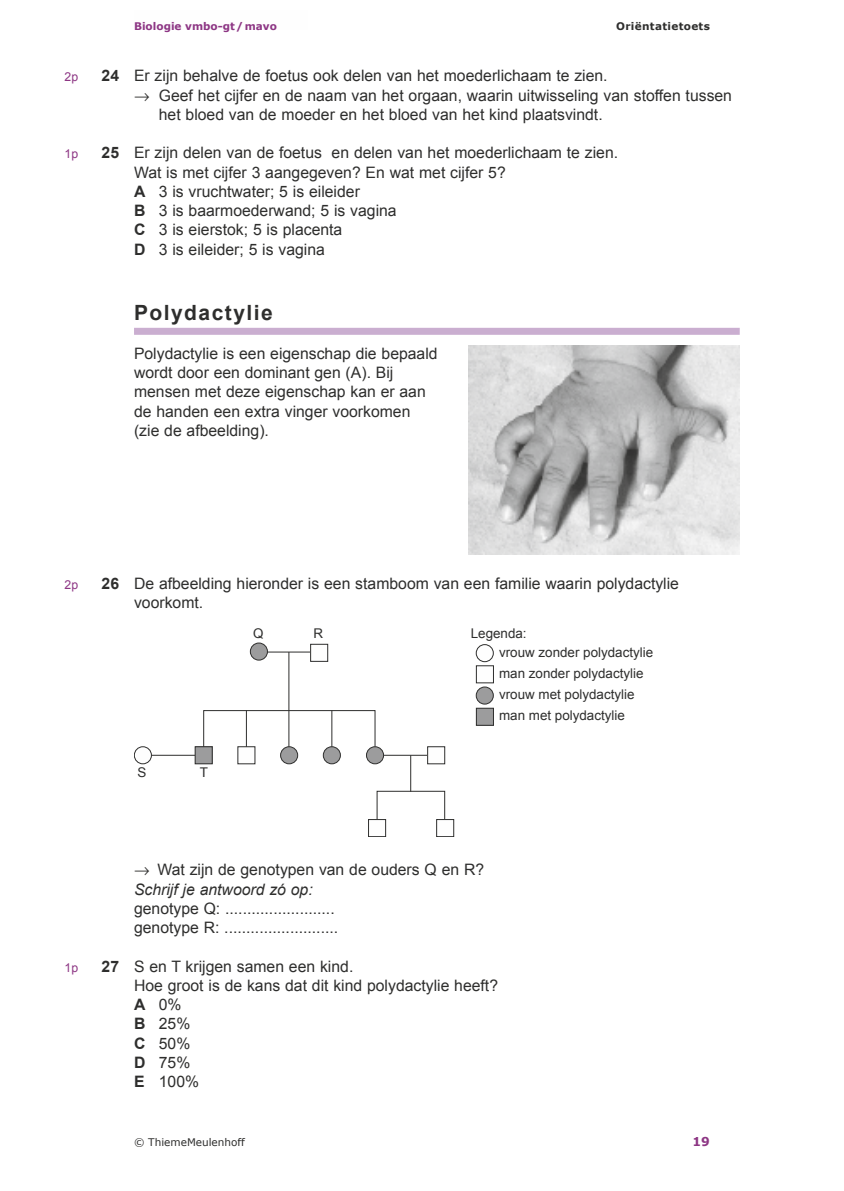
<style>
.page{position:relative;width:844px;height:1191px;background:#fff}
.page>*{position:absolute;margin:0;border:0;box-sizing:border-box;transform-origin:0 0}
.t1{font:700 21px "Arial";letter-spacing:.07em;color:#2e2e2d}
.t2{font:15.75px/19.2px "Arial";color:#2e2e2d}
.t3{font:13.3px/21.2px "Arial";color:#2e2e2d}
.t4{font:12.25px "Arial";color:#8d3684}
.t5{font:700 12.25px "Verdana";color:#8d3684}
.t6{font:700 10.5px "Verdana";color:#8d3684}
.t7{font:10.5px "Verdana";color:#2e2e2d}
.t8{font:700 10.5px "Verdana";letter-spacing:.03em;color:#2e2e2d}
.s1{font-weight:700}
.s2{font-style:italic}
</style>
<div class="page">
<div style="left:134px;top:328px;width:605px;height:7px;background:#caaed0"></div>
<hr style="left:142px;top:755px;width:62px;height:1px;background:#2e2e2d">
<div style="left:323px;top:746px;width:17px;height:18px;background:#9c9c9d;border-radius:50%"></div>
<div style="left:323px;top:746px;width:17px;height:18px;border:1px solid #2e2e2d;border-radius:50%"></div>
<div style="left:195px;top:746px;width:17px;height:18px;background:#9c9c9d"></div>
<div style="left:195px;top:746px;width:17px;height:18px;border:1px solid #2e2e2d"></div>
<hr style="left:259px;top:651px;width:61px;height:1px;background:#2e2e2d">
<hr style="left:375px;top:755px;width:61px;height:1px;background:#2e2e2d">
<hr style="left:288px;top:652px;width:1px;height:97px;background:#2e2e2d">
<hr style="left:246px;top:710px;width:1px;height:37px;background:#2e2e2d">
<hr style="left:331px;top:710px;width:1px;height:37px;background:#2e2e2d">
<hr style="left:410px;top:755px;width:1px;height:36px;background:#2e2e2d">
<div style="left:376px;top:791px;width:69px;height:37px;border:1px solid #2e2e2d"></div>
<div style="left:203px;top:710px;width:172px;height:37px;border:1px solid #2e2e2d"></div>
<div style="left:476px;top:644px;width:17px;height:18px;border:1px solid #2e2e2d;border-radius:50%"></div>
<div style="left:476px;top:687px;width:17px;height:17px;background:#9c9c9d;border-radius:50%"></div>
<div style="left:476px;top:686px;width:17px;height:18px;border:1px solid #2e2e2d;border-radius:50%"></div>
<div style="left:476px;top:665px;width:17px;height:18px;border:1px solid #2e2e2d"></div>
<div style="left:476px;top:708px;width:17px;height:17px;background:#9c9c9d"></div>
<div style="left:476px;top:708px;width:17px;height:17px;border:1px solid #2e2e2d"></div>
<div style="left:250px;top:643px;width:17px;height:17px;background:#9c9c9d;border-radius:50%"></div>
<div style="left:250px;top:643px;width:18px;height:17px;border:1px solid #2e2e2d;border-radius:50%"></div>
<div style="left:310px;top:644px;width:17px;height:17px;background:#fefefe"></div>
<div style="left:310px;top:644px;width:18px;height:17px;border:1px solid #2e2e2d"></div>
<div style="left:366px;top:746px;width:17px;height:18px;background:#9c9c9d;border-radius:50%"></div>
<div style="left:366px;top:746px;width:18px;height:18px;border:1px solid #2e2e2d;border-radius:50%"></div>
<div style="left:280px;top:746px;width:17px;height:18px;background:#9c9c9d;border-radius:50%"></div>
<div style="left:280px;top:746px;width:18px;height:18px;border:1px solid #2e2e2d;border-radius:50%"></div>
<div style="left:134px;top:746px;width:17px;height:18px;background:#fefefe;border-radius:50%"></div>
<div style="left:134px;top:746px;width:18px;height:18px;border:1px solid #2e2e2d;border-radius:50%"></div>
<div style="left:427px;top:746px;width:17px;height:18px;background:#fefefe"></div>
<div style="left:427px;top:746px;width:18px;height:18px;border:1px solid #2e2e2d"></div>
<div style="left:368px;top:819px;width:17px;height:17px;background:#fefefe"></div>
<div style="left:368px;top:819px;width:18px;height:18px;border:1px solid #2e2e2d"></div>
<div style="left:436px;top:819px;width:17px;height:17px;background:#fefefe"></div>
<div style="left:436px;top:819px;width:18px;height:18px;border:1px solid #2e2e2d"></div>
<img style="left:468px;top:345px;width:271px;height:210px">
<p class="t6" style="left:134px;top:19px;width:144px">Biologie vmbo-gt/mavo</p>
<p class="t8" style="left:616px;top:19px;width:95px">Oriëntatietoets</p>
<p class="t4" style="left:64px;top:69px;width:15px">2p</p>
<p class="t2" style="left:102px;top:66px;width:507px"><span class="s1">24</span> Er zijn behalve de foetus ook delen van het moederlichaam te zien.</p>
<p class="t2" style="left:159px;top:86px;width:574px;text-indent:-25px">→ Geef het cijfer en de naam van het orgaan, waarin uitwisseling van stoffen tussen het bloed van de moeder en het bloed van het kind plaatsvindt.</p>
<p class="t4" style="left:64px;top:146px;width:15px">1p</p>
<p class="t2" style="left:134px;top:143px;width:485px;text-indent:-32px"><span class="s1">25</span> Er zijn delen van de foetus en delen van het moederlichaam te zien.<br>Wat is met cijfer 3 aangegeven? En wat met cijfer 5?<br><span class="s1">A</span> 3 is vruchtwater; 5 is eileider<br><span class="s1">B</span> 3 is baarmoederwand; 5 is vagina<br><span class="s1">C</span> 3 is eierstok; 5 is placenta<br><span class="s1">D</span> 3 is eileider; 5 is vagina</p>
<h1 class="t1" style="left:134px;top:299px;width:140px">Polydactylie</h1>
<p class="t2" style="left:134px;top:344px;width:305px">Polydactylie is een eigenschap die bepaald wordt door een dominant gen (A). Bij mensen met deze eigenschap kan er aan de handen een extra vinger voorkomen (zie de afbeelding).</p>
<p class="t4" style="left:64px;top:577px;width:15px">2p</p>
<p class="t2" style="left:134px;top:574px;width:546px;text-indent:-32px"><span class="s1">26</span> De afbeelding hieronder is een stamboom van een familie waarin polydactylie voorkomt.</p>
<p class="t3" style="left:499px;top:624px;width:155px;line-height:18.6px;text-indent:-28px">Legenda:<br>vrouw zonder polydactylie</p>
<p class="t3" style="left:499px;top:662px;width:146px">man zonder polydactylie vrouw met polydactylie man met polydactylie</p>
<p class="t3" style="left:253px;top:623px;width:12px">Q</p>
<p class="t3" style="left:313px;top:623px;width:11px">R</p>
<p class="t3" style="left:137px;top:762px;width:10px">S</p>
<p class="t3" style="left:200px;top:762px;width:10px">T</p>
<p class="t2" style="left:134px;top:860px;width:351px">→ Wat zijn de genotypen van de ouders Q en R?<br><span class="s2">Schrijf je antwoord zó op:</span></p>
<p class="t2" style="left:134px;top:899px;width:206px">genotype Q: ......................... genotype R: ..........................</p>
<p class="t4" style="left:64px;top:959px;width:15px">1p</p>
<p class="t2" style="left:134px;top:956px;width:365px;text-indent:-32px"><span class="s1">27</span> S en T krijgen samen een kind.<br>Hoe groot is de kans dat dit kind polydactylie heeft?<br><span class="s1">A</span> 0%<br><span class="s1">B</span> 25%<br><span class="s1">C</span> 50%<br><span class="s1">D</span> 75%<br><span class="s1">E</span> 100%</p>
<p class="t7" style="left:134px;top:1135px;width:112px">© ThiemeMeulenhoff</p>
<p class="t5" style="left:692px;top:1133px;width:19px">19</p>
</div>
